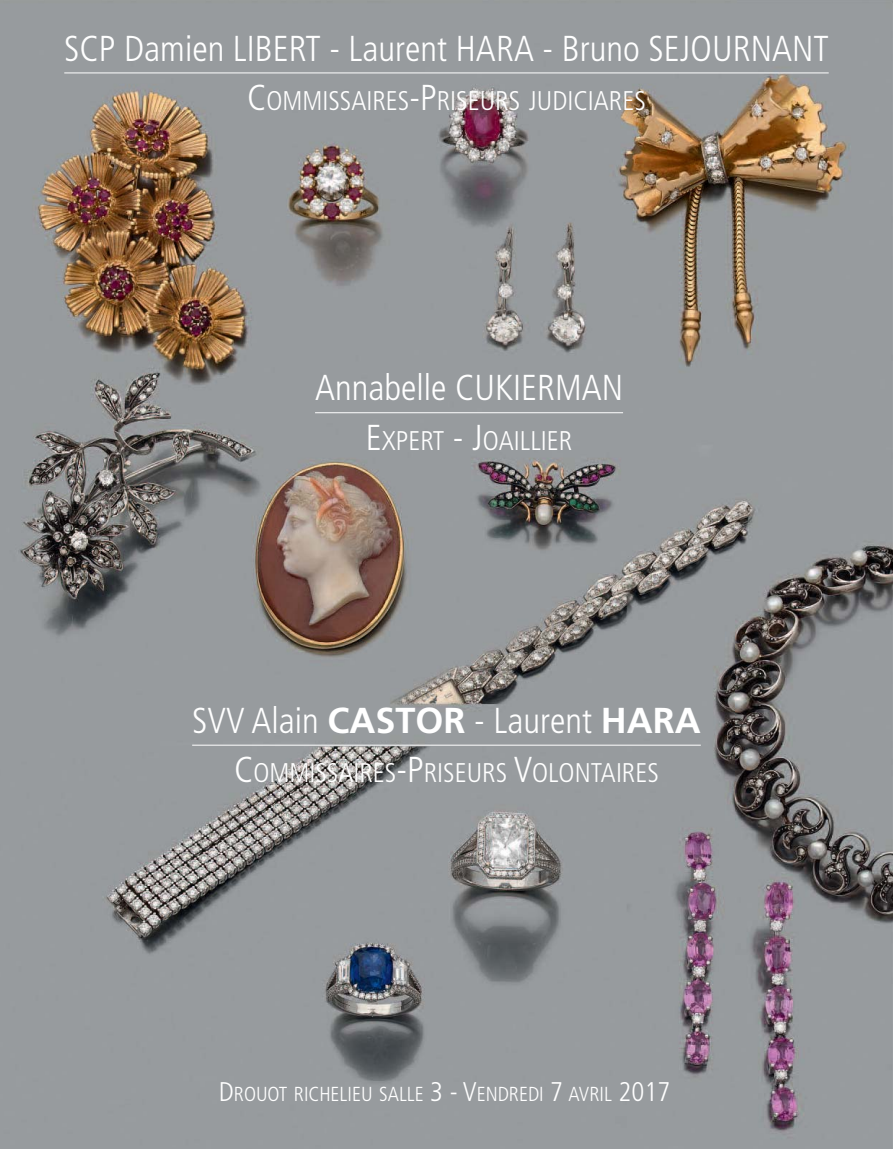
<style>
.page{position:relative;width:893px;height:1149px;background:#fff}
.page>*{position:absolute;margin:0;border:0;box-sizing:border-box;transform-origin:0 0}
.t1{font:300 condensed 36px "Frutiger";color:#fff}
.t2{font:300 condensed 27px "Frutiger";color:#fff}
.t3{font:300 condensed 20.25px "Frutiger";color:#fff}
.s1{font-size:36px}
.s2{font-weight:700;font-stretch:normal}
.s3{font-size:27px}
</style>
<div class="page">
<img style="left:0;top:418px;width:735px;height:730px">
<img style="left:735px;top:0;width:158px;height:1148px">
<img style="left:0;top:0;width:737px;height:418px">
<hr style="left:64px;top:72px;width:765px;height:1px;background:#fff">
<hr style="left:315px;top:412px;width:308px;height:1px;background:#fff">
<hr style="left:192px;top:744px;width:509px;height:1px;background:#fff">
<p class="t1" style="left:64px;top:34px;width:766px">SCP Damien LIBERT - Laurent HARA - Bruno SEJOURNANT</p>
<p class="t2" style="left:247px;top:90px;width:400px"><span class="s1">C</span>OMMISSAIRES<span class="s1">-P</span>RISEURS JUDICIARES</p>
<p class="t1" style="left:315px;top:373px;width:309px">Annabelle CUKIERMAN</p>
<p class="t2" style="left:366px;top:429px;width:208px"><span class="s1">E</span>XPERT <span class="s1">- J</span>OAILLIER</p>
<p class="t1" style="left:192px;top:705px;width:510px">SVV Alain <span class="s2">CASTOR</span> - Laurent <span class="s2">HARA</span></p>
<p class="t2" style="left:234px;top:761px;width:426px"><span class="s1">C</span>OMMISSAIRES<span class="s1">-P</span>RISEURS <span class="s1">V</span>OLONTAIRES</p>
<p class="t3" style="left:219px;top:1085px;width:453px"><span class="s3">D</span>ROUOT RICHELIEU SALLE <span class="s3">3 - V</span>ENDREDI <span class="s3">7</span> AVRIL <span class="s3">2017</span></p>
</div>
